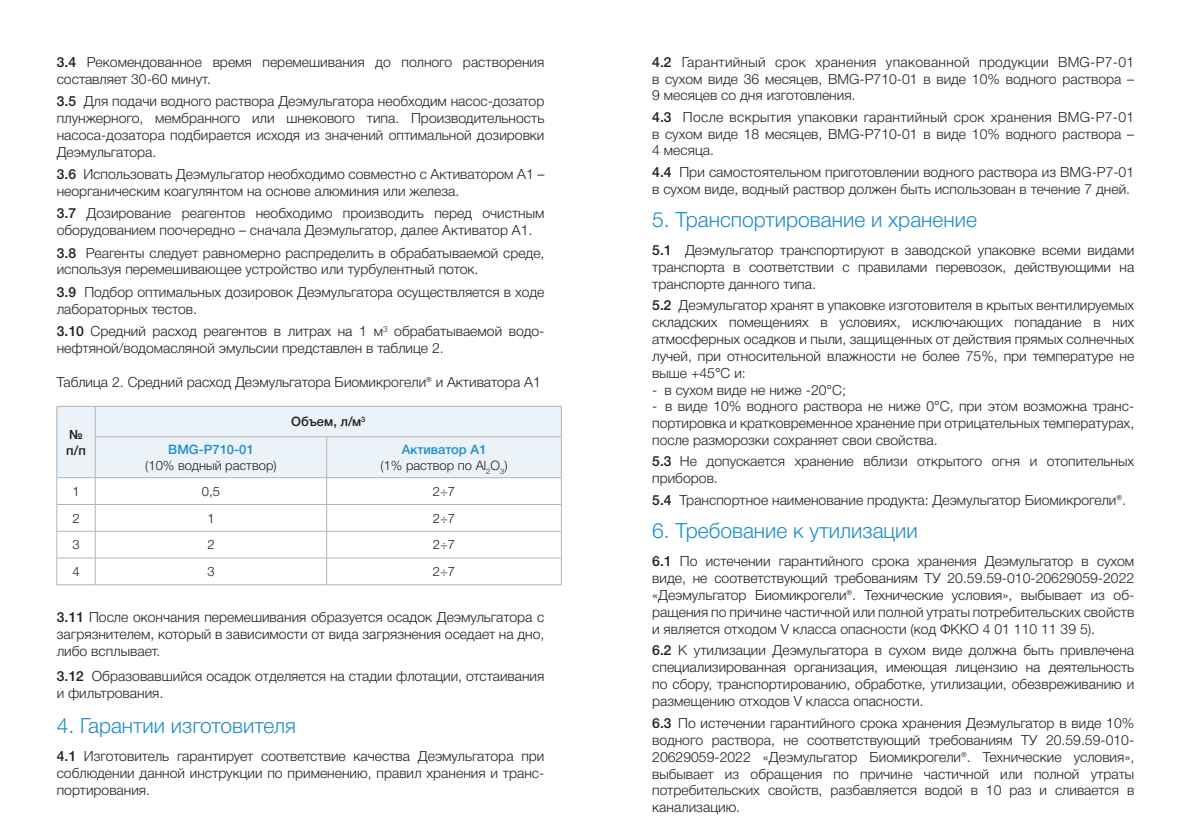
<style>
.page{position:relative;width:1191px;height:840px;background:#fff}
.page>*{position:absolute;margin:0;border:0;box-sizing:border-box;transform-origin:0 0}
.t1{font:300 21px "Helvetica Neue Cyr";color:#1d8ecb}
.t2{font:300 14px/16.8px "Helvetica Neue Cyr";color:#231f20;text-align:justify}
.t3{font:300 13px "Helvetica Neue Cyr";color:#231f20}
.t4{font:500 13px "Helvetica Neue Cyr";color:#1d8ecb}
.t5{font:500 13px "Helvetica Neue Cyr";color:#231f20}
.s1{font-weight:500}
</style>
<div class="page">
<svg style="left:56px;top:406px;width:506px;height:178px"></svg>
<hr style="left:57px;top:584px;width:38px;height:1px;background:#b2b3b7">
<hr style="left:95px;top:584px;width:232px;height:1px;background:#b2b3b7">
<hr style="left:327px;top:584px;width:234px;height:1px;background:#b2b3b7">
<p class="t2" style="left:57px;top:53px;width:489px"><span class="s1">3.4</span> Рекомендованное время перемешивания до полного растворения составляет 30-60 минут.</p>
<p class="t2" style="left:57px;top:93px;width:489px"><span class="s1">3.5</span> Для подачи водного раствора Деэмульгатора необходим насос-дозатор плунжерного, мембранного или шнекового типа. Производительность насоса-дозатора подбирается исходя из значений оптимальной дозировки Деэмульгатора.</p>
<p class="t2" style="left:57px;top:166px;width:489px"><span class="s1">3.6</span> Использовать Деэмульгатор необходимо совместно с Активатором А1 – неорганическим коагулянтом на основе алюминия или железа.</p>
<p class="t2" style="left:57px;top:205px;width:489px"><span class="s1">3.7</span> Дозирование реагентов необходимо производить перед очистным оборудованием поочередно – сначала Деэмульгатор, далее Активатор А1.</p>
<p class="t2" style="left:57px;top:244px;width:489px"><span class="s1">3.8</span> Реагенты следует равномерно распределить в обрабатываемой среде, используя перемешивающее устройство или турбулентный поток.</p>
<p class="t2" style="left:57px;top:283px;width:489px"><span class="s1">3.9</span> Подбор оптимальных дозировок Деэмульгатора осуществляется в ходе лабораторных тестов.</p>
<p class="t2" style="left:57px;top:323px;width:489px"><span class="s1">3.10</span> Средний расход реагентов в литрах на 1 м<sup>3</sup> обрабатываемой водо&shy;нефтяной/водомасляной эмульсии представлен в таблице 2.</p>
<p class="t2" style="left:57px;top:373px;width:485px">Таблица 2. Средний расход Деэмульгатора Биомикрогели® и Активатора А1</p>
<p class="t5" style="left:69px;top:427px;width:15px">№</p>
<p class="t5" style="left:66px;top:442px;width:21px">п/п</p>
<p class="t4" style="left:168px;top:442px;width:87px">BMG-P710-01</p>
<p class="t3" style="left:145px;top:457px;width:133px">(10% водный раствор)</p>
<p class="t5" style="left:291px;top:414px;width:76px">Объем, л/м<sup>3</sup></p>
<p class="t4" style="left:402px;top:442px;width:86px">Активатор А1</p>
<p class="t3" style="left:380px;top:457px;width:128px">(1% раствор по Al<sub>2</sub>O<sub>3</sub>)</p>
<p class="t3" style="left:72px;top:483px;width:9px">1</p>
<p class="t3" style="left:202px;top:483px;width:20px">0,5</p>
<p class="t3" style="left:433px;top:483px;width:24px">2÷7</p>
<p class="t3" style="left:72px;top:510px;width:9px">2</p>
<p class="t3" style="left:207px;top:510px;width:9px">1</p>
<p class="t3" style="left:433px;top:510px;width:24px">2÷7</p>
<p class="t3" style="left:72px;top:537px;width:9px">3</p>
<p class="t3" style="left:207px;top:537px;width:9px">2</p>
<p class="t3" style="left:433px;top:537px;width:24px">2÷7</p>
<p class="t3" style="left:72px;top:564px;width:9px">4</p>
<p class="t3" style="left:207px;top:564px;width:9px">3</p>
<p class="t3" style="left:433px;top:564px;width:24px">2÷7</p>
<p class="t2" style="left:57px;top:608px;width:489px"><span class="s1">3.11</span> После окончания перемешивания образуется осадок Деэмульгатора с загрязнителем, который в зависимости от вида загрязнения оседает на дно, либо всплывает.</p>
<p class="t2" style="left:57px;top:667px;width:489px"><span class="s1">3.12</span> Образовавшийся осадок отделяется на стадии флотации, отстаивания и фильтрования.</p>
<p class="t1" style="left:57px;top:714px;width:241px">4. Гарантии изготовителя</p>
<p class="t2" style="left:57px;top:747px;width:489px"><span class="s1">4.1</span> Изготовитель гарантирует соответствие качества Деэмульгатора при соблюдении данной инструкции по применению, правил хранения и транс&shy;портирования.</p>
<p class="t2" style="left:652px;top:53px;width:483px"><span class="s1">4.2</span> Гарантийный срок хранения упакованной продукции BMG-P7-01 в сухом виде 36 месяцев, BMG-P710-01 в виде 10% водного раствора – 9 месяцев со дня изготовления.</p>
<p class="t2" style="left:652px;top:108px;width:483px"><span class="s1">4.3</span> После вскрытия упаковки гарантийный срок хранения BMG-P7-01 в сухом виде 18 месяцев, BMG-P710-01 в виде 10% водного раствора – 4 месяца.</p>
<p class="t2" style="left:652px;top:163px;width:483px"><span class="s1">4.4</span> При самостоятельном приготовлении водного раствора из BMG-P7-01 в сухом виде, водный раствор должен быть использован в течение 7 дней.</p>
<p class="t1" style="left:652px;top:208px;width:326px">5. Транспортирование и хранение</p>
<p class="t2" style="left:652px;top:242px;width:483px"><span class="s1">5.1</span> Деэмульгатор транспортируют в заводской упаковке всеми видами транспорта в соответствии с правилами перевозок, действующими на транспорте данного типа.</p>
<p class="t2" style="left:652px;top:297px;width:483px"><span class="s1">5.2</span> Деэмульгатор хранят в упаковке изготовителя в крытых вентилируемых складских помещениях в условиях, исключающих попадание в них атмосферных осадков и пыли, защищенных от действия прямых солнечных лучей, при относительной влажности не более 75%, при температуре не выше +45°С и:</p>
<p class="t2" style="left:652px;top:381px;width:195px">- в сухом виде не ниже -20°С;</p>
<p class="t2" style="left:652px;top:398px;width:483px">- в виде 10% водного раствора не ниже 0°С, при этом возможна транс&shy;портировка и кратковременное хранение при отрицательных температурах, после разморозки сохраняет свои свойства.</p>
<p class="t2" style="left:652px;top:453px;width:483px"><span class="s1">5.3</span> Не допускается хранение вблизи открытого огня и отопительных приборов.</p>
<p class="t2" style="left:652px;top:491px;width:475px"><span class="s1">5.4</span> Транспортное наименование продукта: Деэмульгатор Биомикрогели®.</p>
<p class="t1" style="left:652px;top:519px;width:267px">6. Требование к утилизации</p>
<p class="t2" style="left:652px;top:553px;width:483px"><span class="s1">6.1</span> По истечении гарантийного срока хранения Деэмульгатор в сухом виде, не соответствующий требованиям ТУ 20.59.59-010-20629059-2022 «Деэмульгатор Биомикрогели®. Технические условия», выбывает из об&shy;ращения по причине частичной или полной утраты потребительских свойств и является отходом V класса опасности (код ФККО 4 01 110 11 39 5).</p>
<p class="t2" style="left:652px;top:641px;width:483px"><span class="s1">6.2</span> К утилизации Деэмульгатора в сухом виде должна быть привлечена специализированная организация, имеющая лицензию на деятельность по сбору, транспортированию, обработке, утилизации, обезвреживанию и размещению отходов V класса опасности.</p>
<p class="t2" style="left:652px;top:714px;width:483px"><span class="s1">6.3</span> По истечении гарантийного срока хранения Деэмульгатор в виде 10% водного раствора, не соответствующий требованиям ТУ 20.59.59-010- 20629059-2022 «Деэмульгатор Биомикрогели®. Технические условия», выбывает из обращения по причине частичной или полной утраты потребительских свойств, разбавляется водой в 10 раз и сливается в канализацию.</p>
</div>
